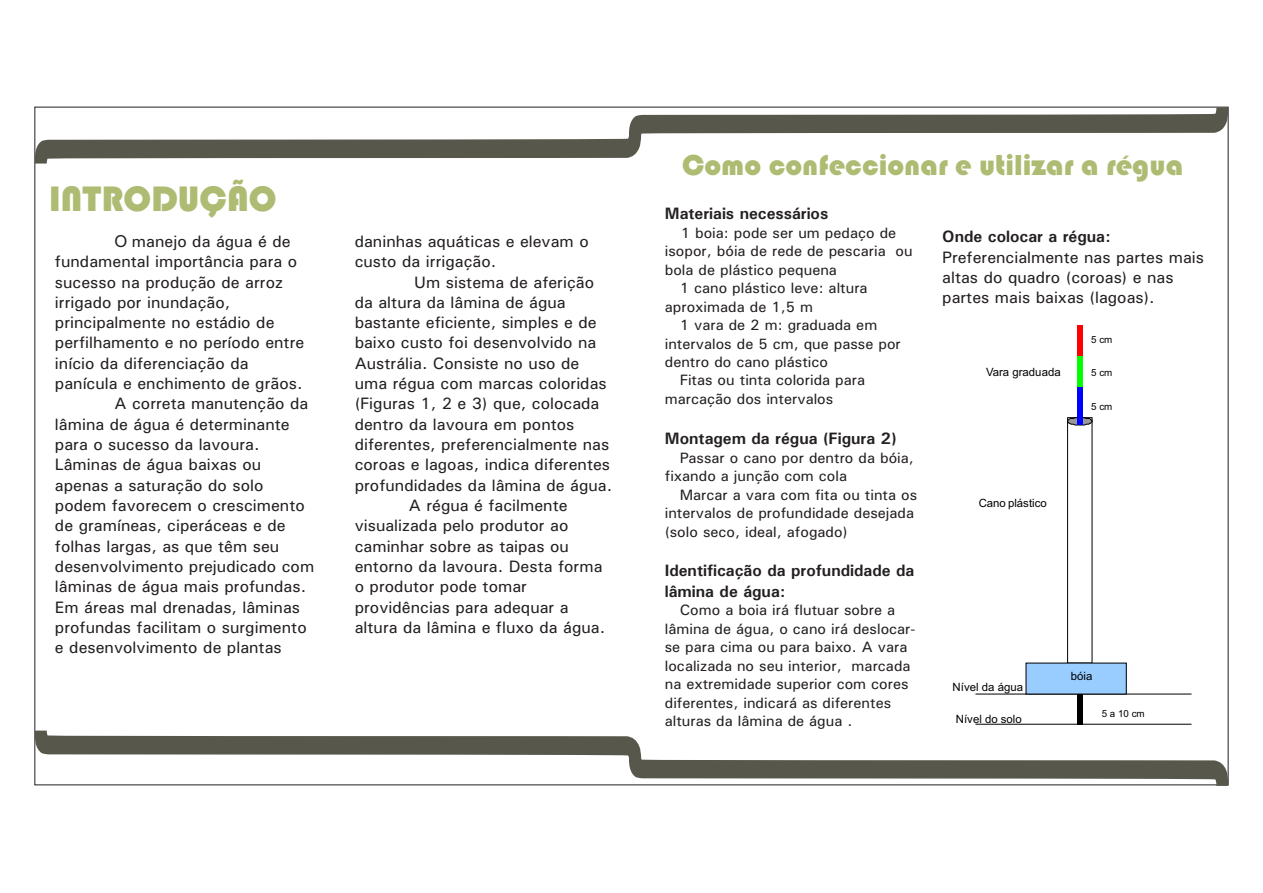
<style>
.page{position:relative;width:1263px;height:893px;background:#fff}
.page>*{position:absolute;margin:0;border:0;box-sizing:border-box;transform-origin:0 0}
.t1{font:36.75px "Bauhaus 93";color:#adbc72}
.t2{font:30px "Bauhaus 93";color:#adbc72}
.t3{font:500 16.5px/20.2px "Univers";color:#231f20}
.t4{font:700 16.5px/20.1px "Univers";color:#231f20}
.t5{font:500 15px/18.5px "Univers";color:#231f20}
.t6{font:11.4px "Arial";color:#000}
.t7{font:9.75px "Arial";color:#000}
.s1{font-family:"Arial";font-weight:400}
</style>
<div class="page">
<div style="left:1077px;top:387px;width:6px;height:38px;background:#00f"></div>
<div style="left:1077px;top:663px;width:6px;height:61px;background:#000"></div>
<hr style="left:975px;top:694px;width:216px;height:1px;background:#000">
<div style="left:1077px;top:356px;width:6px;height:31px;background:#0f0"></div>
<svg style="left:1026px;top:417px;width:100px;height:277px"></svg>
<hr style="left:975px;top:724px;width:216px;height:1px;background:#000">
<div style="left:1077px;top:325px;width:6px;height:31px;background:#f00"></div>
<svg style="left:35px;top:731px;width:1193px;height:55px"></svg>
<svg style="left:35px;top:107px;width:1193px;height:57px"></svg>
<h1 class="t1" style="left:49px;top:178px;width:229px">INTRODUÇÃO</h1>
<p class="t3" style="left:115px;top:233px;width:177px"><span class="s1">O</span> manejo da água é de</p>
<p class="t3" style="left:55px;top:253px;width:244px">fundamental importância para o</p>
<p class="t3" style="left:55px;top:273px;width:230px">sucesso na produção de arroz</p>
<p class="t3" style="left:55px;top:293px;width:177px">irrigado por inundação,</p>
<p class="t3" style="left:55px;top:314px;width:221px">principalmente no estádio de</p>
<p class="t3" style="left:55px;top:334px;width:251px">perfilhamento e no período entre</p>
<p class="t3" style="left:55px;top:354px;width:195px">início da diferenciação da</p>
<p class="t3" style="left:55px;top:375px;width:249px">panícula e enchimento de grãos.</p>
<p class="t3" style="left:114px;top:395px;width:195px">A correta manutenção da</p>
<p class="t3" style="left:55px;top:415px;width:236px">lâmina de água é determinante</p>
<p class="t3" style="left:55px;top:436px;width:206px">para o sucesso da lavoura.</p>
<p class="t3" style="left:55px;top:456px;width:208px">Lâminas de água baixas ou</p>
<p class="t3" style="left:55px;top:476px;width:210px">apenas a saturação do solo</p>
<p class="t3" style="left:55px;top:497px;width:251px">podem favorecem o crescimento</p>
<p class="t3" style="left:55px;top:517px;width:232px">de gramíneas, ciperáceas e de</p>
<p class="t3" style="left:55px;top:537px;width:226px">folhas largas, as que têm seu</p>
<p class="t3" style="left:55px;top:558px;width:261px">desenvolvimento prejudicado com</p>
<p class="t3" style="left:55px;top:578px;width:253px">lâminas de água mais profundas.</p>
<p class="t3" style="left:55px;top:598px;width:247px">Em áreas mal drenadas, lâminas</p>
<p class="t3" style="left:55px;top:618px;width:253px">profundas facilitam o surgimento</p>
<p class="t3" style="left:55px;top:639px;width:228px">e desenvolvimento de plantas</p>
<p class="t3" style="left:355px;top:233px;width:236px">daninhas aquáticas e elevam o custo da irrigação.</p>
<p class="t3" style="left:414px;top:273px;width:181px">Um sistema de aferição</p>
<p class="t3" style="left:355px;top:293px;width:212px">da altura da lâmina de água</p>
<p class="t3" style="left:355px;top:314px;width:244px">bastante eficiente, simples e de</p>
<p class="t3" style="left:355px;top:334px;width:243px">baixo custo foi desenvolvido na</p>
<p class="t3" style="left:355px;top:354px;width:226px">Austrália. Consiste no uso de</p>
<p class="t3" style="left:355px;top:375px;width:254px">uma régua com marcas coloridas</p>
<p class="t3" style="left:355px;top:395px;width:246px">(Figuras 1, 2 e 3) que, colocada</p>
<p class="t3" style="left:355px;top:415px;width:221px">dentro da lavoura em pontos</p>
<p class="t3" style="left:355px;top:436px;width:256px">diferentes, preferencialmente nas</p>
<p class="t3" style="left:355px;top:456px;width:257px">coroas e lagoas, indica diferentes</p>
<p class="t3" style="left:355px;top:476px;width:259px">profundidades da lâmina de água.</p>
<p class="t3" style="left:409px;top:497px;width:160px">A régua é facilmente</p>
<p class="t3" style="left:355px;top:517px;width:215px">visualizada pelo produtor ao</p>
<p class="t3" style="left:355px;top:537px;width:216px">caminhar sobre as taipas ou</p>
<p class="t3" style="left:355px;top:558px;width:249px">entorno da lavoura. Desta forma</p>
<p class="t3" style="left:355px;top:578px;width:174px">o produtor pode tomar</p>
<p class="t3" style="left:355px;top:598px;width:216px">providências para adequar a</p>
<p class="t3" style="left:355px;top:618px;width:252px">altura da lâmina e fluxo da água.</p>
<h2 class="t2" style="left:682px;top:148px;width:503px">Como confeccionar e utilizar a régua</h2>
<p class="t4" style="left:665px;top:205px;width:165px">Materiais necessários</p>
<p class="t5" style="left:681px;top:225px;width:217px">1 boia: pode ser um pedaço de</p>
<p class="t5" style="left:665px;top:243px;width:249px">isopor, bóia de rede de pescaria ou</p>
<p class="t5" style="left:665px;top:262px;width:174px">bola de plástico pequena</p>
<p class="t5" style="left:680px;top:280px;width:189px">1 cano plástico leve: altura</p>
<p class="t5" style="left:665px;top:299px;width:150px">aproximada de 1,5 m</p>
<p class="t5" style="left:680px;top:317px;width:199px">1 vara de 2 m: graduada em</p>
<p class="t5" style="left:665px;top:335px;width:238px">intervalos de 5 cm, que passe por</p>
<p class="t5" style="left:665px;top:354px;width:165px">dentro do cano plástico</p>
<p class="t5" style="left:680px;top:372px;width:187px">Fitas ou tinta colorida para</p>
<p class="t5" style="left:665px;top:391px;width:170px">marcação dos intervalos</p>
<p class="t4" style="left:665px;top:430px;width:233px">Montagem da régua (Figura 2)</p>
<p class="t5" style="left:665px;top:450px;width:251px;text-indent:15px">Passar o cano por dentro da bóia, fixando a junção com cola</p>
<p class="t5" style="left:665px;top:486px;width:254px;text-indent:15px">Marcar a vara com fita ou tinta os intervalos de profundidade desejada (solo seco, ideal, afogado)</p>
<p class="t4" style="left:665px;top:562px;width:251px">Identificação da profundidade da lâmina de água:</p>
<p class="t5" style="left:665px;top:602px;width:252px;text-indent:15px">Como a boia irá flutuar sobre a lâmina de água, o cano irá deslocar&shy;se para cima ou para baixo. A vara localizada no seu interior, marcada na extremidade superior com cores diferentes, indicará as diferentes alturas da lâmina de água .</p>
<p class="t4" style="left:942px;top:228px;width:170px">Onde colocar a régua:</p>
<p class="t3" style="left:942px;top:248px;width:263px">Preferencialmente nas partes mais altas do quadro (coroas) e nas partes mais baixas (lagoas).</p>
<p class="t6" style="left:986px;top:368px;width:76px">Vara graduada</p>
<p class="t7" style="left:1091px;top:336px;width:23px">5 cm</p>
<p class="t7" style="left:1091px;top:369px;width:23px">5 cm</p>
<p class="t7" style="left:1091px;top:402px;width:23px">5 cm</p>
<p class="t6" style="left:979px;top:498px;width:70px">Cano plástico</p>
<p class="t6" style="left:953px;top:682px;width:72px">Nível da água</p>
<p class="t6" style="left:956px;top:715px;width:67px">Nível do solo</p>
<p class="t6" style="left:1071px;top:672px;width:23px">bóia</p>
<p class="t7" style="left:1102px;top:710px;width:44px">5 a 10 cm</p>
</div>
